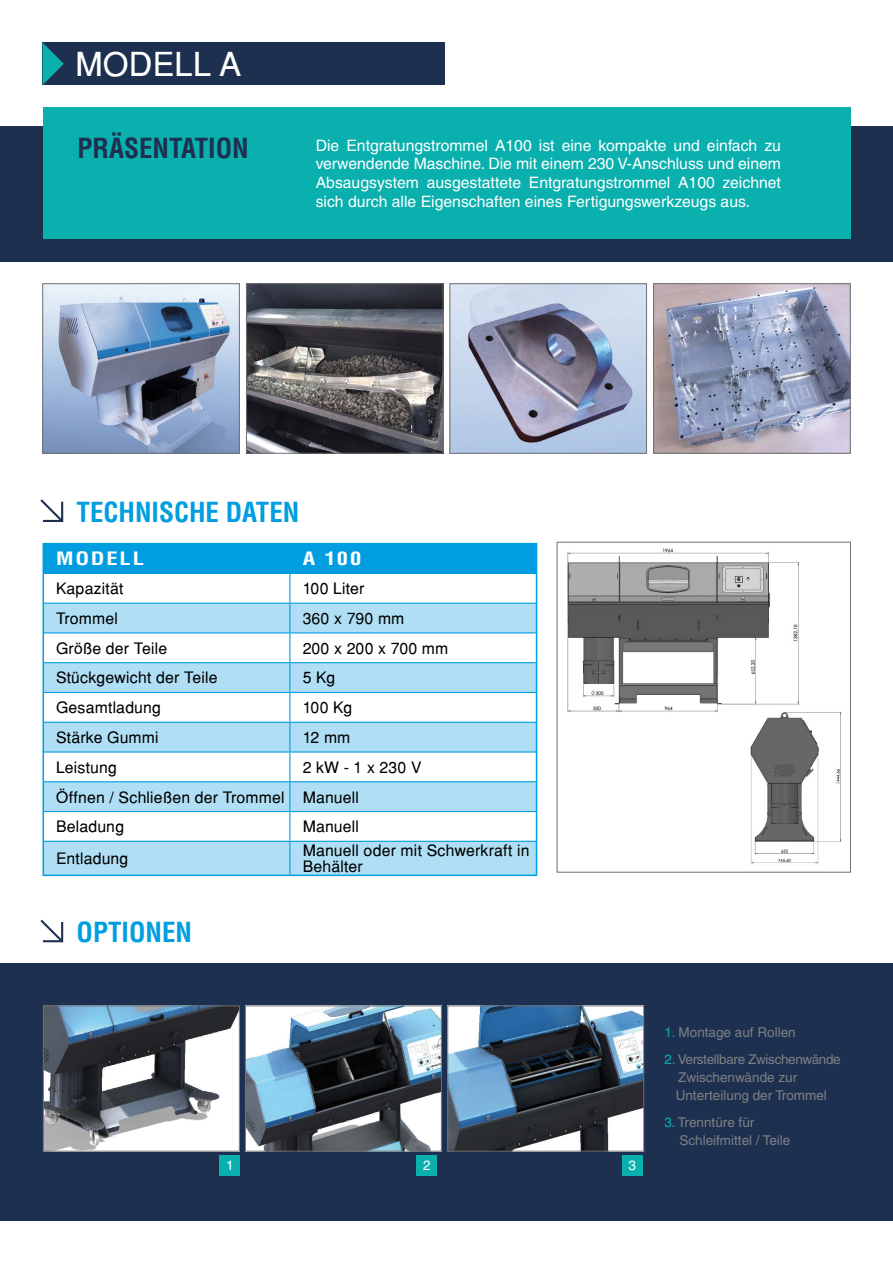
<style>
.page{position:relative;width:893px;height:1263px;background:#fff}
.page>*{position:absolute;margin:0;border:0;box-sizing:border-box;transform-origin:0 0}
.t1{font:33px "Helvetica";color:#fff}
.t2{font:700 condensed 27px "Helvetica LT Pro";color:#009ee0}
.t3{font:700 condensed 27px "Helvetica LT Pro";color:#1e3050}
.t4{font:700 condensed 18px "Helvetica LT Pro";letter-spacing:.08em;color:#fff;scale:1.25 1}
.t5{font:15.75px/29.7px "Helvetica";letter-spacing:.01em;color:#000}
.t6{font:15.75px/18.8px "Helvetica LT Pro";color:#fff;text-align:justify}
.t7{font:13.5px/18px "Helvetica LT Pro";color:#7d8083}
.t8{font:13.5px "Helvetica LT Pro";color:#fff}
.s1{color:#0ab0ae}
</style>
<div class="page">
<div style="left:0;top:126px;width:893px;height:135px;background:#1e3050"></div>
<div style="left:0;top:963px;width:893px;height:257px;background:#1e3050"></div>
<div style="left:44px;top:842px;width:492px;height:32px;background:#b0dff5"></div>
<hr style="left:44px;top:841px;width:246px;height:1px;background:#009ee0">
<hr style="left:290px;top:841px;width:246px;height:1px;background:#009ee0">
<hr style="left:289px;top:842px;width:1px;height:32px;background:#009ee0">
<hr style="left:43px;top:841px;width:1px;height:33px;background:#009ee0">
<hr style="left:536px;top:841px;width:1px;height:33px;background:#009ee0">
<hr style="left:43px;top:874px;width:247px;height:2px;background:#009ee0">
<hr style="left:290px;top:874px;width:247px;height:2px;background:#009ee0">
<hr style="left:43px;top:543px;width:247px;height:1px;background:#009ee0">
<hr style="left:290px;top:543px;width:247px;height:1px;background:#009ee0">
<svg style="left:43px;top:544px;width:494px;height:297px"></svg>
<hr style="left:289px;top:544px;width:2px;height:29px;background:#009ee0">
<hr style="left:43px;top:573px;width:247px;height:1px;background:#009ee0">
<hr style="left:290px;top:573px;width:247px;height:1px;background:#009ee0">
<img style="left:567px;top:548px;width:275px;height:316px">
<div style="left:557px;top:542px;width:294px;height:330px;border:1px solid #6e6f71"></div>
<div style="left:43px;top:107px;width:807px;height:132px;background:#0ab0ae"></div>
<div style="left:220px;top:1155px;width:20px;height:21px;background:#0ab0ae"></div>
<div style="left:417px;top:1155px;width:20px;height:21px;background:#0ab0ae"></div>
<div style="left:622px;top:1155px;width:20px;height:21px;background:#0ab0ae"></div>
<img style="left:45px;top:285px;width:193px;height:166px">
<div style="left:43px;top:283px;width:197px;height:170px;border:1px solid #6e6f71"></div>
<img style="left:452px;top:285px;width:193px;height:166px">
<div style="left:450px;top:283px;width:197px;height:170px;border:1px solid #6e6f71"></div>
<img style="left:248px;top:285px;width:193px;height:166px">
<div style="left:246px;top:283px;width:197px;height:170px;border:1px solid #6e6f71"></div>
<img style="left:655px;top:285px;width:193px;height:166px">
<div style="left:653px;top:283px;width:197px;height:170px;border:1px solid #6e6f71"></div>
<img style="left:45px;top:1008px;width:193px;height:141px">
<div style="left:43px;top:1006px;width:197px;height:145px;border:1px solid #6e6f71"></div>
<img style="left:247px;top:1008px;width:193px;height:141px">
<div style="left:245px;top:1006px;width:197px;height:145px;border:1px solid #6e6f71"></div>
<img style="left:450px;top:1008px;width:192px;height:141px">
<div style="left:448px;top:1006px;width:196px;height:145px;border:1px solid #6e6f71"></div>
<svg style="left:40px;top:499px;width:23px;height:23px"></svg>
<svg style="left:40px;top:919px;width:23px;height:23px"></svg>
<div style="left:43px;top:43px;width:402px;height:42px;background:#1e3050"></div>
<svg style="left:43px;top:43px;width:21px;height:42px"></svg>
<h1 class="t1" style="left:75px;top:44px;width:167px">Modell A</h1>
<h2 class="t3" style="left:78px;top:130px;width:173px">PRÄSENTATION</h2>
<p class="t6" style="left:316px;top:136px;width:467px">Die Entgratungstrommel A100 ist eine kompakte und einfach zu verwendende Maschine. Die mit einem 230 V-Anschluss und einem Absaugsystem ausgestattete Entgratungstrommel A100 zeichnet sich durch alle Eigenschaften eines Fertigungswerkzeugs aus.</p>
<h2 class="t2" style="left:77px;top:494px;width:224px">TECH NISCHE DATEN</h2>
<p class="t4" style="left:56px;top:546px;width:61px">MODELL</p>
<p class="t4" style="left:303px;top:546px;width:49px">A 100</p>
<p class="t5" style="left:56px;top:573px;width:69px">Kapazität</p>
<p class="t5" style="left:303px;top:573px;width:63px">100 Liter</p>
<p class="t5" style="left:56px;top:603px;width:63px">Trommel</p>
<p class="t5" style="left:303px;top:603px;width:103px">360 x 790 mm</p>
<p class="t5" style="left:56px;top:633px;width:113px">Größe der Teile</p>
<p class="t5" style="left:303px;top:633px;width:147px">200 x 200 x 700 mm</p>
<p class="t5" style="left:56px;top:663px;width:163px">Stückgewicht der Teile</p>
<p class="t5" style="left:303px;top:663px;width:34px">5 Kg</p>
<p class="t5" style="left:56px;top:693px;width:107px">Gesamtladung</p>
<p class="t5" style="left:303px;top:693px;width:51px">100 Kg</p>
<p class="t5" style="left:56px;top:722px;width:104px">Stärke Gummi</p>
<p class="t5" style="left:303px;top:722px;width:49px">12 mm</p>
<p class="t5" style="left:56px;top:752px;width:62px">Leistung</p>
<p class="t5" style="left:56px;top:752px;width:367px;text-indent:247px">2 kW - 1 x 230 V<br>Öffnen / Schließen der Trommel Manuell<br>Beladung</p>
<p class="t5" style="left:303px;top:812px;width:58px">Manuell</p>
<p class="t5" style="left:56px;top:843px;width:74px">Entladung</p>
<p class="t5" style="left:303px;top:842px;width:228px;line-height:16.5px">Manuell oder mit Schwerkraft in<br>Behälter</p>
<h2 class="t2" style="left:77px;top:914px;width:117px">OPTIONEN</h2>
<p class="t8" style="left:226px;top:1158px;width:9px">1</p>
<p class="t8" style="left:423px;top:1158px;width:9px">2</p>
<p class="t8" style="left:629px;top:1158px;width:9px">3</p>
<p class="t7" style="left:664px;top:1023px;width:133px"><span class="s1">1.</span> Montage auf Rollen</p>
<p class="t7" style="left:676px;top:1050px;width:167px;text-indent:-11px"><span class="s1">2.</span> Verstellbare Zwischenwände<br>Zwischenwände zur<br>Unterteilung der Trommel</p>
<p class="t7" style="left:679px;top:1113px;width:112px;text-indent:-15px"><span class="s1">3.</span> Trenntüre für<br>Schleifmittel / Teile</p>
</div>
